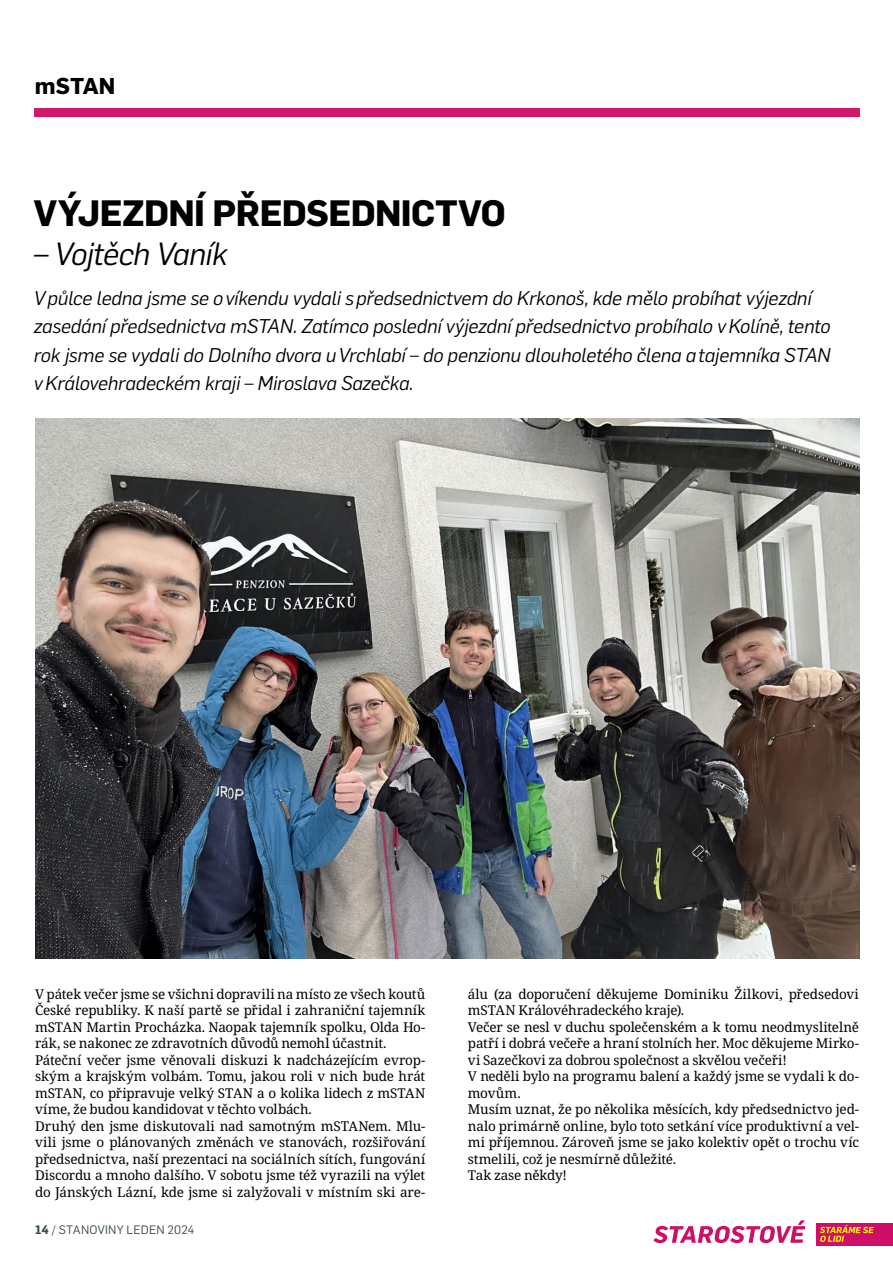
<style>
.page{position:relative;width:893px;height:1263px;background:#fff}
.page>*{position:absolute;margin:0;border:0;box-sizing:border-box;transform-origin:0 0}
.t1{font:700 36px "Flama";letter-spacing:-.015em;color:#000}
.t2{font:italic 31.5px "Flama";letter-spacing:-.02em;color:#000}
.t3{font:700 22.5px "Flama";letter-spacing:.005em;color:#000}
.t4{font:italic 19.5px/28.5px "Flama";letter-spacing:-.01em;color:#000}
.t5{font:13.5px/16.5px "Noto Serif";letter-spacing:-.015em;color:#000}
.t6{font:12px "Flama";letter-spacing:.02em;color:#3f4e55}
.s1{font-weight:700}
</style>
<div class="page">
<div style="left:34px;top:108px;width:206px;height:9px;background:#d0196a"></div>
<div style="left:240px;top:108px;width:207px;height:9px;background:#d0196a"></div>
<div style="left:447px;top:108px;width:206px;height:9px;background:#d0196a"></div>
<div style="left:653px;top:108px;width:207px;height:9px;background:#d0196a"></div>
<div style="left:816px;top:1223px;width:77px;height:23px;background:#ce0f68"></div>
<svg style="left:653px;top:1220px;width:152px;height:23px"></svg>
<svg style="left:820px;top:1225px;width:54px;height:17px"></svg>
<img style="left:35px;top:419px;width:825px;height:540px">
<h3 class="t3" style="left:35px;top:69px;width:82px">mSTAN</h3>
<h1 class="t1" style="left:34px;top:187px;width:473px">VÝJEZDNÍ PŘEDSEDNICTVO</h1>
<h2 class="t2" style="left:34px;top:232px;width:195px">– Vojtěch Vaník</h2>
<p class="t4" style="left:34px;top:282px;width:798px">V půlce ledna jsme se o víkendu vydali s předsednictvem do Krkonoš, kde mělo probíhat výjezdní zasedání předsednictva mSTAN. Zatímco poslední výjezdní předsednictvo probíhalo v Kolíně, tento rok jsme se vydali do Dolního dvora u Vrchlabí – do penzionu dlouholetého člena a tajemníka STAN v Královehradeckém kraji – Miroslava Sazečka.</p>
<p class="t5" style="left:35px;top:986px;width:392px">V pátek večer jsme se všichni dopravili na místo ze všech koutů České republiky. K naší partě se přidal i zahraniční tajemník mSTAN Martin Procházka. Naopak tajemník spolku, Olda Ho&shy;rák, se nakonec ze zdravotních důvodů nemohl účastnit.<br>Páteční večer jsme věnovali diskuzi k nadcházejícím evrop&shy;ským a krajským volbám. Tomu, jakou roli v nich bude hrát mSTAN, co připravuje velký STAN a o kolika lidech z mSTAN víme, že budou kandidovat v těchto volbách.<br>Druhý den jsme diskutovali nad samotným mSTANem. Mlu&shy;vili jsme o plánovaných změnách ve stanovách, rozšiřování předsednictva, naší prezentaci na sociálních sítích, fungování Discordu a mnoho dalšího. V sobotu jsme též vyrazili na výlet do Jánských Lázní, kde jsme si zalyžovali v místním ski are-</p>
<p class="t6" style="left:35px;top:1221px;width:161px"><span class="s1">14</span> / STANOVINY LEDEN 2024</p>
<p class="t5" style="left:468px;top:986px;width:393px">álu (za doporučení děkujeme Dominiku Žilkovi, předsedovi mSTAN Královéhradeckého kraje).<br>Večer se nesl v duchu společenském a k tomu neodmyslitelně patří i dobrá večeře a hraní stolních her. Moc děkujeme Mirko&shy;vi Sazečkovi za dobrou společnost a skvělou večeři!<br>V neděli bylo na programu balení a každý jsme se vydali k do&shy;movům.<br>Musím uznat, že po několika měsících, kdy předsednictvo jed&shy;nalo primárně online, bylo toto setkání více produktivní a vel&shy;mi příjemnou. Zároveň jsme se jako kolektiv opět o trochu víc stmelili, což je nesmírně důležité.<br>Tak zase někdy!</p>
</div>
